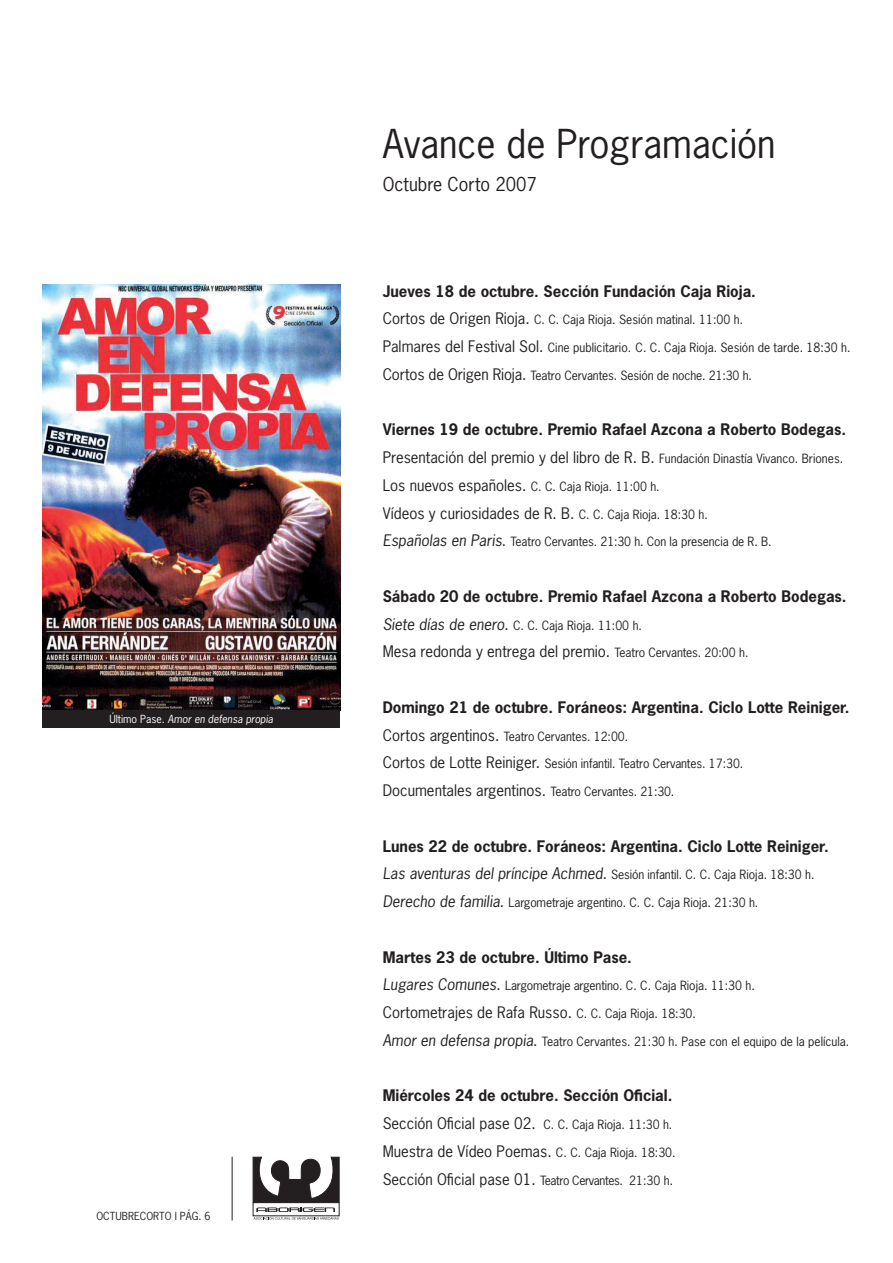
<style>
.page{position:relative;width:893px;height:1263px;background:#fff}
.page>*{position:absolute;margin:0;border:0;box-sizing:border-box;transform-origin:0 0}
.t1{font:37.5px "News Gothic";color:#231f20}
.t2{font:18px "News Gothic";color:#231f20}
.t3{font:700 15px/27.8px "News Gothic Std";color:#231f20}
.t4{font:15px/27.8px "News Gothic Std";color:#231f20}
.t5{font:12px "News Gothic Std";letter-spacing:-.01em;color:#231f20}
.t6{font:12px "News Gothic Std";letter-spacing:-.03em;color:#231f20}
.t7{font:italic 10.5px "News Gothic";color:#fff}
.t8{font:10.5px "News Gothic";color:#231f20}
.s1{font-style:normal}
.s2{font-size:15px}
.s3{font-weight:400}
.s4{font-weight:400;font-size:12px}
.s5{font-size:12px}
.s6{font-style:italic;font-size:15px}
.s7{font-weight:700}
</style>
<div class="page">
<svg style="left:253px;top:1157px;width:87px;height:62px"></svg>
<hr style="left:232px;top:1157px;width:1px;height:63px;background:#231f20">
<img style="left:43px;top:285px;width:297px;height:425px">
<div style="left:43px;top:710px;width:297px;height:17px;background:#231f20"></div>
<p class="t7" style="left:109px;top:712px;width:165px"><span class="s1">Último Pase.</span> Amor en defensa propia</p>
<p class="t8" style="left:96px;top:1210px;width:106px">OCTUBRECORTO I PÁG.</p>
<h1 class="t1" style="left:383px;top:119px;width:394px">Avance de Programación</h1>
<h2 class="t2" style="left:383px;top:172px;width:156px">Octubre Corto 2007</h2>
<p class="t3" style="left:383px;top:277px;width:375px">Jueves 18 de octubre. Sección Fundación Caja Rioja.</p>
<p class="t5" style="left:383px;top:312px;width:362px"><span class="s2">Cortos de Origen Rioja.</span> C. C. Caja Rioja. Sesión matinal. 11:00 h.</p>
<p class="t5" style="left:383px;top:340px;width:469px"><span class="s2">Palmares del Festival Sol.</span> Cine publicitario. C. C. Caja Rioja. Sesión de tarde. 18:30 h.</p>
<p class="t5" style="left:383px;top:368px;width:371px"><span class="s2">Cortos de Origen Rioja.</span> Teatro Cervantes. Sesión de noche. 21:30 h.</p>
<p class="t3" style="left:383px;top:416px;width:465px">Viernes 19 de octubre. Premio Rafael Azcona a Roberto Bodegas.<br><span class="s3">Presentación del premio y del libro de R. B.</span> <span class="s4">Fundación Dinastía Vivanco. Briones.</span></p>
<p class="t5" style="left:383px;top:479px;width:279px"><span class="s2">Los nuevos españoles.</span> C. C. Caja Rioja. 11:00 h.</p>
<p class="t4" style="left:383px;top:499px;width:327px">Vídeos y curiosidades de R. B. <span class="s5">C. C. Caja Rioja. 18:30 h.</span></p>
<p class="t5" style="left:383px;top:534px;width:390px"><span class="s6">Españolas en Paris</span><span class="s2">.</span> Teatro Cervantes. 21:30 h. Con la presencia de R. B.</p>
<p class="t3" style="left:383px;top:582px;width:465px">Sábado 20 de octubre. Premio Rafael Azcona a Roberto Bodegas.</p>
<p class="t5" style="left:383px;top:617px;width:261px"><span class="s6">Siete días de enero</span><span class="s2">.</span> C. C. Caja Rioja. 11:00 h.</p>
<p class="t4" style="left:383px;top:638px;width:367px">Mesa redonda y entrega del premio. <span class="s5">Teatro Cervantes. 20:00 h.</span></p>
<p class="t3" style="left:383px;top:693px;width:468px">Domingo 21 de octubre. Foráneos: Argentina. Ciclo Lotte Reiniger.</p>
<p class="t5" style="left:383px;top:728px;width:247px"><span class="s2">Cortos argentinos.</span> Teatro Cervantes. 12:00.</p>
<p class="t5" style="left:383px;top:756px;width:362px"><span class="s2">Cortos de Lotte Reiniger.</span> Sesión infantil. Teatro Cervantes. 17:30.</p>
<p class="t4" style="left:383px;top:776px;width:293px">Documentales argentinos. <span class="s5">Teatro Cervantes. 21:30.</span></p>
<p class="t3" style="left:383px;top:832px;width:447px">Lunes 22 de octubre. Foráneos: Argentina. Ciclo Lotte Reiniger.</p>
<p class="t5" style="left:383px;top:867px;width:433px"><span class="s6">Las aventuras del príncipe Achmed</span><span class="s2">.</span> Sesión infantil. C. C. Caja Rioja. 18:30 h.</p>
<p class="t5" style="left:383px;top:895px;width:377px"><span class="s6">Derecho de familia</span><span class="s2">.</span> Largometraje argentino. C. C. Caja Rioja. 21:30 h.</p>
<p class="t3" style="left:383px;top:943px;width:251px">Martes 23 de octubre. Último Pase.</p>
<p class="t5" style="left:383px;top:978px;width:374px"><span class="s6">Lugares Comunes</span><span class="s2">.</span> Largometraje argentino. C. C. Caja Rioja. 11:30 h.</p>
<p class="t4" style="left:383px;top:998px;width:315px">Cortometrajes de Rafa Russo. <span class="s5">C. C. Caja Rioja. 18:30.</span></p>
<p class="t5" style="left:383px;top:1034px;width:468px"><span class="s6">Amor en defensa propia</span><span class="s2">.</span> Teatro Cervantes. 21:30 h. Pase con el equipo de la película.</p>
<p class="t4" style="left:383px;top:1082px;width:294px"><span class="s7">Miércoles 24 de octubre. Sección Oficial.<br></span>Sección Oficial pase 02. <span class="s5">C. C. Caja Rioja. 11:30 h.<br></span>Muestra de Vídeo Poemas. <span class="s5">C. C. Caja Rioja. 18:30.</span></p>
<p class="t6" style="left:383px;top:1172px;width:292px"><span class="s2">Sección Oficial pase 01.</span> Teatro Cervantes. 21:30 h.</p>
</div>
